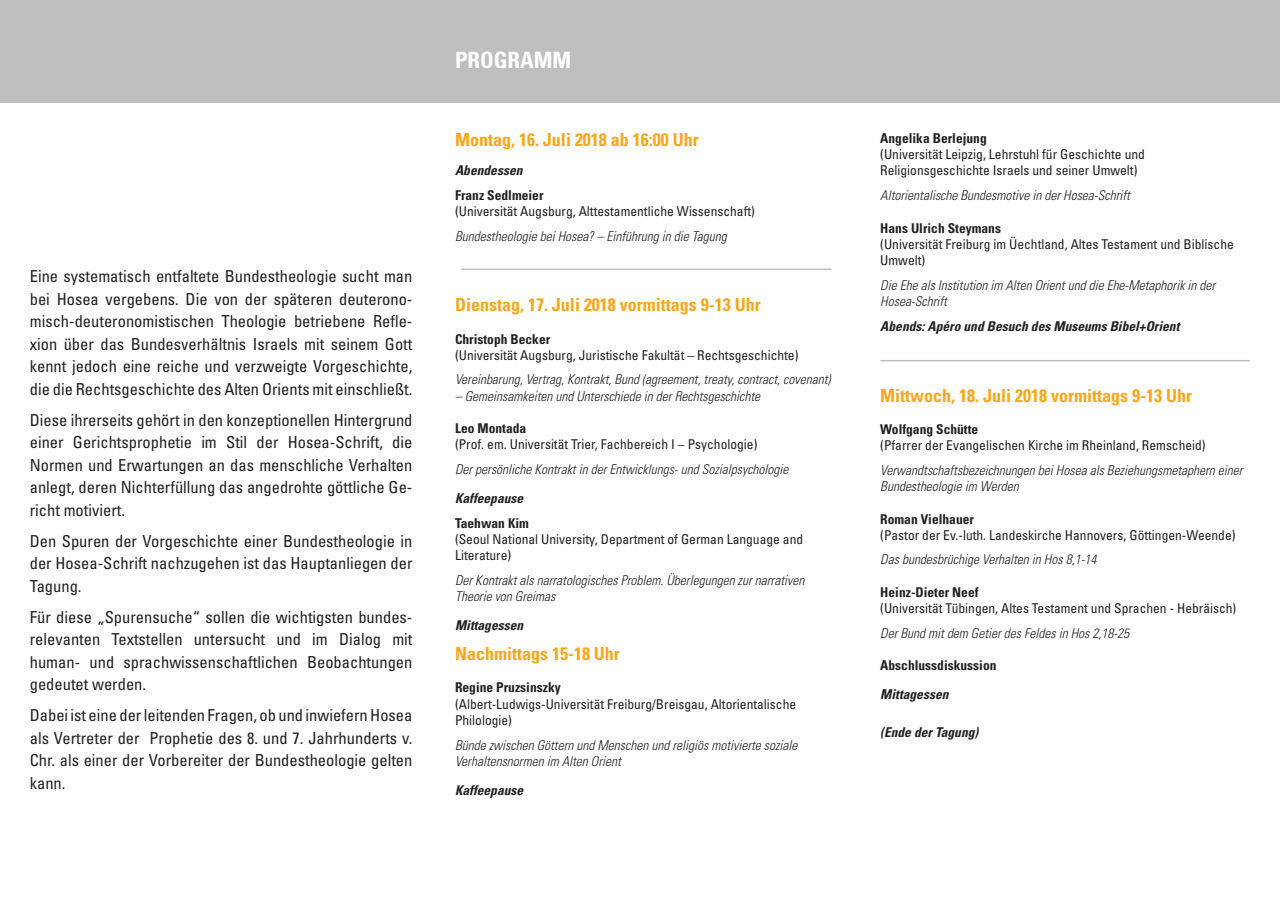
<style>
.page{position:relative;width:1280px;height:910px;background:#fff}
.page>*{position:absolute;margin:0;border:0;box-sizing:border-box;transform-origin:0 0}
.t1{font:700 condensed 22.5px "Univers LT Std";color:#fff}
.t2{font:700 condensed 18px "Univers LT Std";color:#faa61a}
.t3{font:condensed 16.5px/22.5px "Univers LT Std";color:#231f20;text-align:justify}
.t4{font:italic 300 condensed 13.5px/16.2px "Univers LT Std";color:#231f20}
.t5{font:condensed 13.5px/16.2px "Univers LT Std";color:#231f20}
.t6{font:700 condensed 13.5px "Univers LT Std";color:#231f20}
.t7{font:italic 700 condensed 13.5px "Univers LT Std";color:#231f20}
</style>
<div class="page">
<div style="left:0;top:0;width:1280px;height:103px;background:#bcbec0"></div>
<hr style="left:461px;top:269px;width:370px;height:1px;background:#bcbec0">
<hr style="left:880px;top:360px;width:370px;height:1px;background:#bcbec0">
<p class="t3" style="left:30px;top:265px;width:384px">Eine systematisch entfaltete Bundestheologie sucht man bei Hosea vergebens. Die von der späteren deuterono&shy;misch-deuteronomistischen Theologie betriebene Refle&shy;xion über das Bundesverhältnis Israels mit seinem Gott kennt jedoch eine reiche und verzweigte Vorgeschichte, die die Rechtsgeschichte des Alten Orients mit einschließt.</p>
<p class="t3" style="left:30px;top:408px;width:384px">Diese ihrerseits gehört in den konzeptionellen Hintergrund einer Gerichtsprophetie im Stil der Hosea-Schrift, die Normen und Erwartungen an das menschliche Verhalten anlegt, deren Nichterfüllung das angedrohte göttliche Ge&shy;richt motiviert.</p>
<p class="t3" style="left:30px;top:529px;width:384px">Den Spuren der Vorgeschichte einer Bundestheologie in der Hosea-Schrift nachzugehen ist das Hauptanliegen der Tagung.</p>
<p class="t3" style="left:30px;top:605px;width:384px">Für diese „Spurensuche“ sollen die wichtigsten bundes&shy;relevanten Textstellen untersucht und im Dialog mit human- und sprachwissenschaftlichen Beobachtungen gedeutet werden.</p>
<p class="t3" style="left:30px;top:704px;width:384px">Dabei ist eine der leitenden Fragen, ob und inwiefern Hosea als Vertreter der Prophetie des 8. und 7. Jahrhunderts v.<br>Chr. als einer der Vorbereiter der Bundestheologie gelten kann.</p>
<h1 class="t1" style="left:455px;top:46px;width:118px">PROGRAMM</h1>
<p class="t2" style="left:455px;top:129px;width:245px">Montag, 16. Juli 2018 ab 16:00 Uhr</p>
<p class="t7" style="left:455px;top:162px;width:69px">Abendessen</p>
<p class="t6" style="left:455px;top:187px;width:90px">Franz Sedlmeier</p>
<p class="t5" style="left:455px;top:203px;width:301px">(Universität Augsburg, Alttestamentliche Wissenschaft)</p>
<p class="t4" style="left:455px;top:228px;width:273px">Bundestheologie bei Hosea? – Einführung in die Tagung</p>
<p class="t2" style="left:455px;top:294px;width:307px">Dienstag, 17. Juli 2018 vormittags 9-13 Uhr</p>
<p class="t6" style="left:455px;top:330px;width:97px">Christoph Becker</p>
<p class="t5" style="left:455px;top:347px;width:345px">(Universität Augsburg, Juristische Fakultät – Rechtsgeschichte)</p>
<p class="t4" style="left:455px;top:372px;width:377px">Vereinbarung, Vertrag, Kontrakt, Bund (agreement, treaty, contract, covenant)</p>
<p class="t4" style="left:455px;top:388px;width:307px">– Gemeinsamkeiten und Unterschiede in der Rechtsgeschichte</p>
<p class="t6" style="left:455px;top:420px;width:73px">Leo Montada</p>
<p class="t5" style="left:455px;top:436px;width:304px">(Prof. em. Universität Trier, Fachbereich I – Psychologie)</p>
<p class="t4" style="left:455px;top:461px;width:335px">Der persönliche Kontrakt in der Entwicklungs- und Sozialpsychologie</p>
<p class="t7" style="left:455px;top:490px;width:70px">Kaffeepause</p>
<p class="t6" style="left:455px;top:514px;width:76px">Taehwan Kim</p>
<p class="t5" style="left:455px;top:531px;width:350px">(Seoul National University, Department of German Language and<br>Literature)</p>
<p class="t4" style="left:455px;top:572px;width:351px">Der Kontrakt als narratologisches Problem. Überlegungen zur narrativen<br>Theorie von Greimas</p>
<p class="t7" style="left:455px;top:617px;width:70px">Mittagessen</p>
<p class="t2" style="left:455px;top:642px;width:166px">Nachmittags 15-18 Uhr</p>
<p class="t6" style="left:455px;top:679px;width:107px">Regine Pruzsinszky</p>
<p class="t5" style="left:455px;top:695px;width:343px">(Albert-Ludwigs-Universität Freiburg/Breisgau, Altorientalische<br>Philologie)</p>
<p class="t4" style="left:455px;top:737px;width:344px">Bünde zwischen Göttern und Menschen und religiös motivierte soziale<br>Verhaltensnormen im Alten Orient</p>
<p class="t7" style="left:455px;top:782px;width:70px">Kaffeepause</p>
<p class="t6" style="left:880px;top:130px;width:108px">Angelika Berlejung</p>
<p class="t5" style="left:880px;top:146px;width:266px">(Universität Leipzig, Lehrstuhl für Geschichte und<br>Religionsgeschichte Israels und seiner Umwelt)</p>
<p class="t4" style="left:880px;top:187px;width:251px">Altorientalische Bundesmotive in der Hosea-Schrift</p>
<p class="t6" style="left:880px;top:220px;width:122px">Hans Ulrich Steymans</p>
<p class="t5" style="left:880px;top:236px;width:355px">(Universität Freiburg im Üechtland, Altes Testament und Biblische<br>Umwelt)</p>
<p class="t4" style="left:880px;top:277px;width:337px">Die Ehe als Institution im Alten Orient und die Ehe-Metaphorik in der<br>Hosea-Schrift</p>
<p class="t7" style="left:880px;top:318px;width:301px">Abends: Apéro und Besuch des Museums Bibel+Orient</p>
<p class="t2" style="left:880px;top:384px;width:313px">Mittwoch, 18. Juli 2018 vormittags 9-13 Uhr</p>
<p class="t6" style="left:880px;top:421px;width:99px">Wolfgang Schütte</p>
<p class="t5" style="left:880px;top:437px;width:327px">(Pfarrer der Evangelischen Kirche im Rheinland, Remscheid)</p>
<p class="t4" style="left:880px;top:462px;width:364px">Verwandtschaftsbezeichnungen bei Hosea als Beziehungsmetaphern einer<br>Bundestheologie im Werden</p>
<p class="t6" style="left:880px;top:510px;width:95px">Roman Vielhauer</p>
<p class="t5" style="left:880px;top:527px;width:357px">(Pastor der Ev.-luth. Landeskirche Hannovers, Göttingen-Weende)</p>
<p class="t4" style="left:880px;top:552px;width:218px">Das bundesbrüchige Verhalten in Hos 8,1-14</p>
<p class="t6" style="left:880px;top:584px;width:100px">Heinz-Dieter Neef</p>
<p class="t5" style="left:880px;top:600px;width:358px">(Universität Tübingen, Altes Testament und Sprachen - Hebräisch)</p>
<p class="t4" style="left:880px;top:625px;width:250px">Der Bund mit dem Getier des Feldes in Hos 2,18-25</p>
<p class="t6" style="left:880px;top:657px;width:118px">Abschlussdiskussion</p>
<p class="t7" style="left:880px;top:686px;width:70px">Mittagessen</p>
<p class="t7" style="left:880px;top:723px;width:99px">(Ende der Tagung)</p>
</div>
